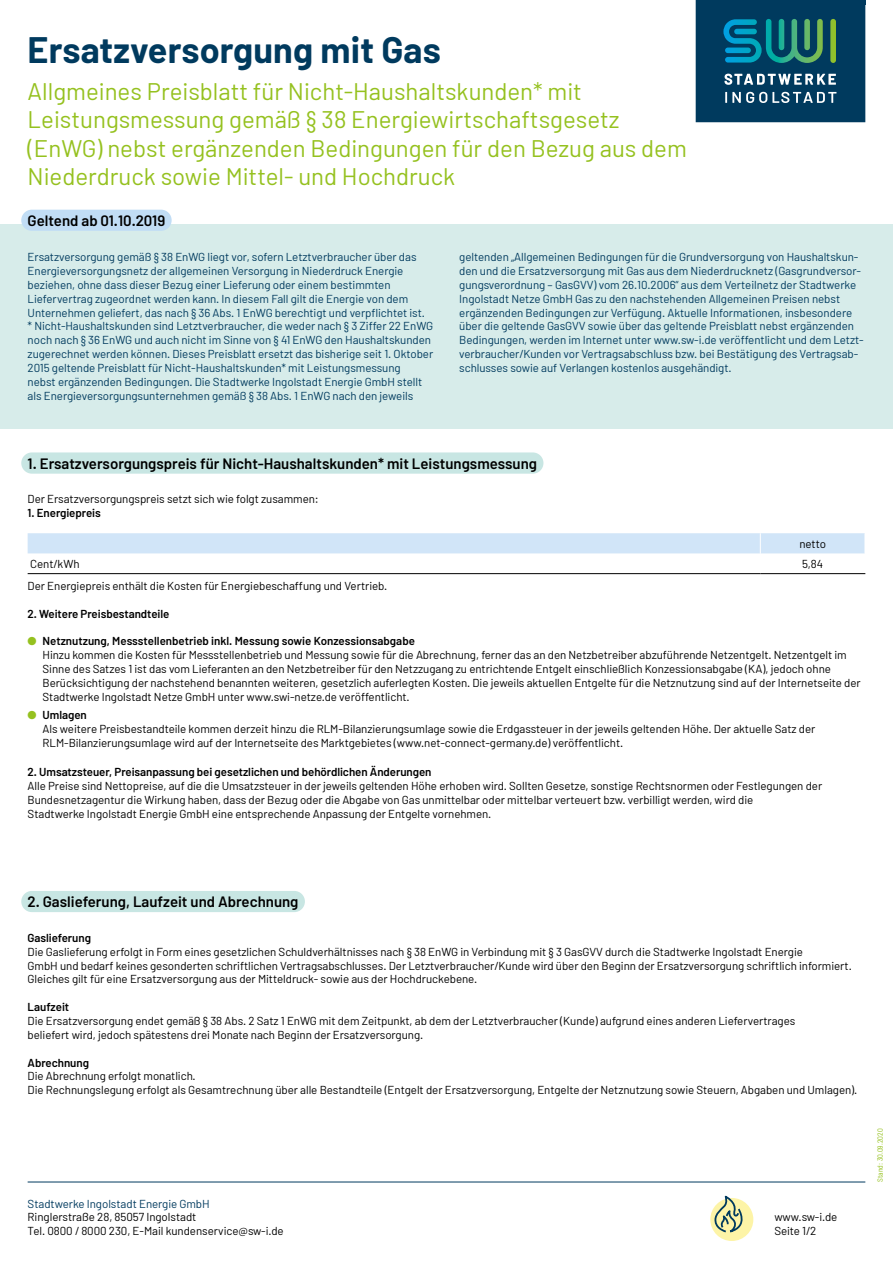
<style>
.page{position:relative;width:893px;height:1263px;background:#fff}
.page>*{position:absolute;margin:0;border:0;box-sizing:border-box;transform-origin:0 0}
.t1{font:700 36px "Barlow";letter-spacing:.005em;color:#003a5e}
.t2{font:24px/28.5px "Barlow";color:#95c11f}
.highlight-regular-pe{font:600 15px "Barlow";color:#000}
.highlight-semibold-b{font:600 15px "Barlow";color:#000}
.barlow-regular-7_7-f{font:11.55px/13.8px "Barlow";letter-spacing:-.005em;color:#000}
.barlow-regular-7_7-f-2{font:11.55px/13.8px "Barlow";letter-spacing:-.005em;color:#003a5e}
.barlow-regular-7_7-f-3{font:600 11.55px "Barlow";letter-spacing:-.005em;color:#000}
.t3{font:semi-condensed 7.5px "Barlow";letter-spacing:.01em;color:#95c11f}
.s1{color:#95c11f}
.s2{font-weight:600}
</style>
<div class="page">
<div style="left:696px;top:0;width:169px;height:122px;background:#003a5e"></div>
<svg style="left:723px;top:19px;width:113px;height:44px"></svg>
<svg style="left:724px;top:74px;width:112px;height:11px"></svg>
<svg style="left:725px;top:92px;width:111px;height:11px"></svg>
<hr style="left:28px;top:1182px;width:837px;height:1px;background:#003a5e">
<div style="left:0;top:224px;width:893px;height:204px;background:#d7ecea"></div>
<div style="left:21px;top:210px;width:151px;height:21px;background:#c1ddf5;border-radius:11px"></div>
<div style="left:21px;top:452px;width:522px;height:22px;background:#c8e6e3;border-radius:11px"></div>
<svg style="left:28px;top:533px;width:837px;height:21px;background:#d2e5f8"></svg>
<hr style="left:28px;top:573px;width:732px;height:1px;background:#000">
<hr style="left:760px;top:573px;width:105px;height:1px;background:#000">
<div style="left:21px;top:891px;width:284px;height:21px;background:#c8e6e3;border-radius:11px"></div>
<div style="left:710px;top:1198px;width:43px;height:43px;background:#fdf4a7;border-radius:50%"></div>
<svg style="left:714px;top:1197px;width:35px;height:37px"></svg>
<h1 class="t1" style="left:28px;top:27px;width:415px">Ersatzversorgung mit Gas</h1>
<h2 class="t2" style="left:28px;top:76px;width:661px">Allgmeines Preisblatt für Nicht-Haushaltskunden* mit Leistungsmessung gemäß § 38 Energiewirtschaftsgesetz (EnWG) nebst ergänzenden Bedingungen für den Bezug aus dem Niederdruck sowie Mittel- und Hochdruck</h2>
<p class="highlight-semibold-b" style="left:28px;top:211px;width:139px">Geltend ab 01.10.2019</p>
<p class="barlow-regular-7_7-f-2" style="left:28px;top:250px;width:407px">Ersatzversorgung gemäß § 38 EnWG liegt vor, sofern Letztverbraucher über das Energieversorgungsnetz der allgemeinen Versorgung in Niederdruck Energie beziehen, ohne dass dieser Bezug einer Lieferung oder einem bestimmten Liefervertrag zugeordnet werden kann. In diesem Fall gilt die Energie von dem Unternehmen geliefert, das nach § 36 Abs. 1 EnWG berechtigt und verpflichtet ist.<br>* Nicht-Haushaltskunden sind Letztverbraucher, die weder nach § 3 Ziffer 22 EnWG noch nach § 36 EnWG und auch nicht im Sinne von § 41 EnWG den Haushaltskunden zugerechnet werden können. Dieses Preisblatt ersetzt das bisherige seit 1. Oktober 2015 geltende Preisblatt für Nicht-Haushaltskunden* mit Leistungsmessung<br>nebst ergänzenden Bedingungen. Die Stadtwerke Ingolstadt Energie GmbH stellt als Energieversorgungsunternehmen gemäß § 38 Abs. 1 EnWG nach den jeweils</p>
<p class="barlow-regular-7_7-f-2" style="left:459px;top:250px;width:406px">geltenden „Allgemeinen Bedingungen für die Grundversorgung von Haushaltskun&shy;den und die Ersatzversorgung mit Gas aus dem Niederdrucknetz (Gasgrundversor&shy;gungsverordnung – GasGVV) vom 26.10.2006“ aus dem Verteilnetz der Stadtwerke Ingolstadt Netze GmbH Gas zu den nachstehenden Allgemeinen Preisen nebst ergänzenden Bedingungen zur Verfügung. Aktuelle Informationen, insbesondere über die geltende GasGVV sowie über das geltende Preisblatt nebst ergänzenden Bedingungen, werden im Internet unter www.sw-i.de veröffentlicht und dem Letzt&shy;verbraucher/Kunden vor Vertragsabschluss bzw. bei Bestätigung des Vertragsab&shy;schlusses sowie auf Verlangen kostenlos ausgehändigt.</p>
<p class="highlight-regular-pe" style="left:28px;top:454px;width:511px">1. Ersatzversorgungspreis für Nicht-Haushaltskunden* mit Leistungsmessung</p>
<p class="barlow-regular-7_7-f" style="left:28px;top:492px;width:293px">Der Ersatzversorgungspreis setzt sich wie folgt zusammen:</p>
<p class="barlow-regular-7_7-f-3" style="left:28px;top:506px;width:75px">1. Energiepreis</p>
<p class="barlow-regular-7_7-f" style="left:799px;top:536px;width:28px">netto</p>
<p class="barlow-regular-7_7-f" style="left:30px;top:557px;width:51px">Cent/kWh</p>
<p class="barlow-regular-7_7-f" style="left:802px;top:557px;width:23px">5,84</p>
<p class="barlow-regular-7_7-f" style="left:28px;top:578px;width:361px">Der Energiepreis enthält die Kosten für Energiebeschaffung und Vertrieb.</p>
<p class="barlow-regular-7_7-f-3" style="left:28px;top:606px;width:143px">2. Weitere Preisbestandteile</p>
<p class="barlow-regular-7_7-f" style="left:43px;top:634px;width:820px;text-indent:-15px"><span class="s1">●</span> <span class="s2">Netznutzung, Messstellenbetrieb inkl. Messung sowie Konzessionsabgabe<br></span>Hinzu kommen die Kosten für Messstellenbetrieb und Messung sowie für die Abrechnung, ferner das an den Netzbetreiber abzuführende Netzentgelt. Netzentgelt im Sinne des Satzes 1 ist das vom Lieferanten an den Netzbetreiber für den Netzzugang zu entrichtende Entgelt einschließlich Konzessionsabgabe (KA), jedoch ohne Berücksichtigung der nachstehend benannten weiteren, gesetzlich auferlegten Kosten. Die jeweils aktuellen Entgelte für die Netznutzung sind auf der Internetseite der Stadtwerke Ingolstadt Netze GmbH unter www.swi-netze.de veröffentlicht.</p>
<p class="barlow-regular-7_7-f" style="left:43px;top:707px;width:774px;text-indent:-15px"><span class="s1">●</span> <span class="s2">Umlagen<br></span>Als weitere Preisbestandteile kommen derzeit hinzu die RLM-Bilanzierungsumlage sowie die Erdgassteuer in der jeweils geltenden Höhe. Der aktuelle Satz der<br>RLM-Bilanzierungsumlage wird auf der Internetseite des Marktgebietes (www.net-connect-germany.de) veröffentlicht.</p>
<p class="barlow-regular-7_7-f-3" style="left:28px;top:765px;width:405px">2. Umsatzsteuer, Preisanpassung bei gesetzlichen und behördlichen Änderungen</p>
<p class="barlow-regular-7_7-f" style="left:28px;top:779px;width:796px">Alle Preise sind Nettopreise, auf die die Umsatzsteuer in der jeweils geltenden Höhe erhoben wird. Sollten Gesetze, sonstige Rechtsnormen oder Festlegungen der<br>Bundesnetzagentur die Wirkung haben, dass der Bezug oder die Abgabe von Gas unmittelbar oder mittelbar verteuert bzw. verbilligt werden, wird die<br>Stadtwerke Ingolstadt Energie GmbH eine entsprechende Anpassung der Entgelte vornehmen.</p>
<p class="highlight-regular-pe" style="left:28px;top:892px;width:272px">2. Gaslieferung, Laufzeit und Abrechnung</p>
<p class="barlow-regular-7_7-f" style="left:28px;top:930px;width:777px"><span class="s2">Gaslieferung<br></span>Die Gaslieferung erfolgt in Form eines gesetzlichen Schuldverhältnisses nach § 38 EnWG in Verbindung mit § 3 GasGVV durch die Stadtwerke Ingolstadt Energie</p>
<p class="barlow-regular-7_7-f" style="left:28px;top:958px;width:826px">GmbH und bedarf keines gesonderten schriftlichen Vertragsabschlusses. Der Letztverbraucher/Kunde wird über den Beginn der Ersatzversorgung schriftlich informiert.</p>
<p class="barlow-regular-7_7-f" style="left:28px;top:972px;width:451px">Gleiches gilt für eine Ersatzversorgung aus der Mitteldruck- sowie aus der Hochdruckebene.</p>
<p class="barlow-regular-7_7-f-3" style="left:28px;top:1000px;width:43px">Laufzeit</p>
<p class="barlow-regular-7_7-f" style="left:28px;top:1014px;width:769px">Die Ersatzversorgung endet gemäß § 38 Abs. 2 Satz 1 EnWG mit dem Zeitpunkt, ab dem der Letztverbraucher (Kunde) aufgrund eines anderen Liefervertrages</p>
<p class="barlow-regular-7_7-f" style="left:28px;top:1027px;width:397px">beliefert wird, jedoch spätestens drei Monate nach Beginn der Ersatzversorgung.</p>
<p class="barlow-regular-7_7-f-3" style="left:28px;top:1055px;width:63px">Abrechnung</p>
<p class="barlow-regular-7_7-f" style="left:28px;top:1069px;width:170px">Die Abrechnung erfolgt monatlich.</p>
<p class="barlow-regular-7_7-f" style="left:28px;top:1083px;width:831px">Die Rechnungslegung erfolgt als Gesamtrechnung über alle Bestandteile (Entgelt der Ersatzversorgung, Entgelte der Netznutzung sowie Steuern, Abgaben und Umlagen).</p>
<p class="barlow-regular-7_7-f-2" style="left:28px;top:1196px;width:184px">Stadtwerke Ingolstadt Energie GmbH</p>
<p class="barlow-regular-7_7-f" style="left:28px;top:1210px;width:258px">Ringlerstraße 28, 85057 Ingolstadt<br>Tel. 0800 / 8000 230, E-Mail kundenservice@sw-i.de</p>
<p class="barlow-regular-7_7-f" style="left:774px;top:1210px;width:65px">www.sw-i.de<br>Seite 1/2</p>
<p class="t3" style="left:875px;top:1182px;width:55px;rotate:-90deg">Stand: 30.09.2020</p>
</div>
